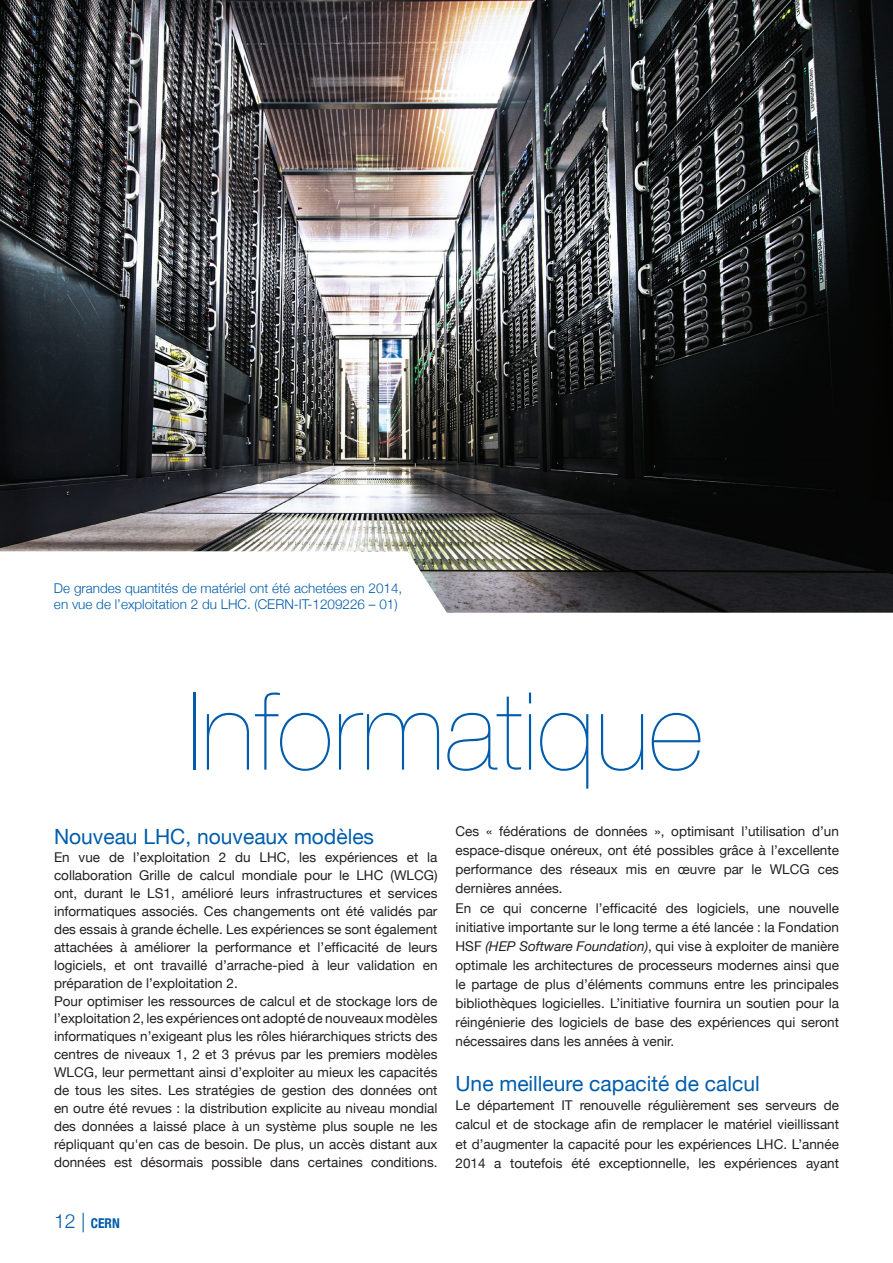
<style>
.page{position:relative;width:893px;height:1263px;background:#fff}
.page>*{position:absolute;margin:0;border:0;box-sizing:border-box;transform-origin:0 0}
.t1{font:200 108px "Helvetica Neue";color:#015dab}
.t2{font:21px "Helvetica Neue";color:#015dab}
.t3{font:13.5px/18px "Helvetica Neue";color:#231f20}
.t4{font:300 13.5px/16.2px "Helvetica Neue";color:#015dab}
.t5{font:700 condensed 13.5px "Helvetica Neue";color:#015dab}
.s1{font-style:italic}
.s2{font-weight:300;font-stretch:normal;font-size:19.5px}
</style>
<div class="page">
<img style="left:0;top:0;width:893px;height:613px">
<p class="t4" style="left:54px;top:579px;width:350px">De grandes quantités de matériel ont été achetées en 2014, en vue de l’exploitation 2 du LHC. (CERN-IT-1209226 – 01)</p>
<h1 class="t1" style="left:187px;top:669px;width:517px">Informatique</h1>
<h2 class="t2" style="left:54px;top:823px;width:322px">Nouveau LHC, nouveaux modèles</h2>
<p class="t3" style="left:54px;top:847px;width:385px">En vue de l’exploitation 2 du LHC, les expériences et la collaboration Grille de calcul mondiale pour le LHC (WLCG) ont, durant le LS1, amélioré leurs infrastructures et services informatiques associés. Ces changements ont été validés par des essais à grande échelle. Les expériences se sont également attachées à améliorer la performance et l’efficacité de leurs logiciels, et ont travaillé d’arrache-pied à leur validation en préparation de l’exploitation 2.<br>Pour optimiser les ressources de calcul et de stockage lors de l’exploitation 2, les expériences ont adopté de nouveaux modèles informatiques n’exigeant plus les rôles hiérarchiques stricts des centres de niveaux 1, 2 et 3 prévus par les premiers modèles WLCG, leur permettant ainsi d’exploiter au mieux les capacités de tous les sites. Les stratégies de gestion des données ont en outre été revues : la distribution explicite au niveau mondial des données a laissé place à un système plus souple ne les répliquant qu'en cas de besoin. De plus, un accès distant aux données est désormais possible dans certaines conditions.</p>
<p class="t3" style="left:455px;top:822px;width:385px;line-height:19px">Ces « fédérations de données », optimisant l’utilisation d’un espace-disque onéreux, ont été possibles grâce à l’excellente performance des réseaux mis en œuvre par le WLCG ces dernières années.<br>En ce qui concerne l’efficacité des logiciels, une nouvelle initiative importante sur le long terme a été lancée : la Fondation HSF <span class="s1">(HEP Software Foundation)</span>, qui vise à exploiter de manière optimale les architectures de processeurs modernes ainsi que le partage de plus d’éléments communs entre les principales bibliothèques logicielles. L’initiative fournira un soutien pour la réingénierie des logiciels de base des expériences qui seront nécessaires dans les années à venir.</p>
<h2 class="t2" style="left:455px;top:1071px;width:306px">Une meilleure capacité de calcul</h2>
<p class="t3" style="left:455px;top:1096px;width:385px;line-height:19px;text-align:justify">Le département IT renouvelle régulièrement ses serveurs de calcul et de stockage afin de remplacer le matériel vieillissant et d’augmenter la capacité pour les expériences LHC. L’année 2014 a toutefois été exceptionnelle, les expériences ayant</p>
<p class="t5" style="left:54px;top:1215px;width:67px"><span class="s2">12 |</span> CERN</p>
</div>
